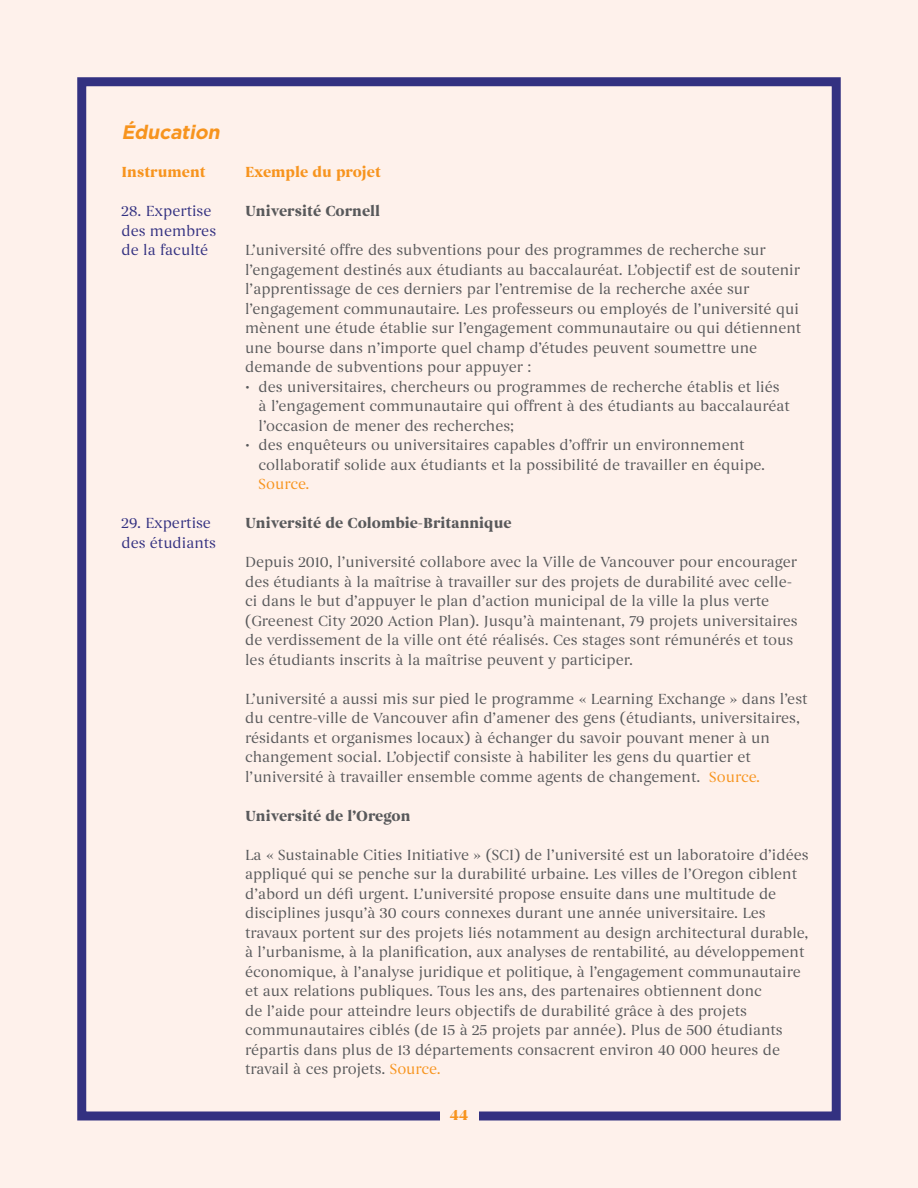
<style>
.page{position:relative;width:918px;height:1188px;background:#fef1eb}
.page>*{position:absolute;margin:0;border:0;box-sizing:border-box;transform-origin:0 0}
.t1{font:italic 700 19.5px "Gotham";color:#f7941e}
.t2{font:15px/19.5px "Begum";color:#58595b}
.t3{font:700 15px "Begum";color:#58595b}
.t4{font:15px/19.5px "Begum";color:#333181}
.t5{font:700 15px "Begum";color:#f7941e}
.t6{font:15px "Begum";color:#f7941e}
.s1{color:#f7941e}
</style>
<div class="page">
<div style="left:77px;top:77px;width:764px;height:1043px;border:9px solid #333181"></div>
<div style="left:440px;top:1096px;width:39px;height:39px;background:#fef1eb"></div>
<h1 class="t1" style="left:122px;top:121px;width:104px">Éducation</h1>
<p class="t5" style="left:122px;top:163px;width:86px">Instrument</p>
<p class="t4" style="left:122px;top:202px;width:96px">28. Expertise des membres de la faculté</p>
<p class="t4" style="left:122px;top:514px;width:96px">29. Expertise des étudiants</p>
<p class="t5" style="left:245px;top:163px;width:137px">Exemple du projet</p>
<p class="t3" style="left:245px;top:202px;width:137px">Université Cornell</p>
<p class="t2" style="left:245px;top:241px;width:558px">L’université offre des subventions pour des programmes de recherche sur l’engagement destinés aux étudiants au baccalauréat. L’objectif est de soutenir l’apprentissage de ces derniers par l’entremise de la recherche axée sur l’engagement communautaire. Les professeurs ou employés de l’université qui mènent une étude établie sur l’engagement communautaire ou qui détiennent une bourse dans n’importe quel champ d’études peuvent soumettre une demande de subventions pour appuyer :</p>
<p class="t2" style="left:259px;top:377px;width:533px;text-indent:-14px">• des universitaires, chercheurs ou programmes de recherche établis et liés à l’engagement communautaire qui offrent à des étudiants au baccalauréat l’occasion de mener des recherches;</p>
<p class="t2" style="left:259px;top:436px;width:508px;text-indent:-14px">• des enquêteurs ou universitaires capables d’offrir un environnement collaboratif solide aux étudiants et la possibilité de travailler en équipe.</p>
<p class="t6" style="left:259px;top:475px;width:52px">Source.</p>
<p class="t3" style="left:245px;top:514px;width:268px">Université de Colombie-Britannique</p>
<p class="t2" style="left:245px;top:553px;width:554px">Depuis 2010, l’université collabore avec la Ville de Vancouver pour encourager des étudiants à la maîtrise à travailler sur des projets de durabilité avec celle&shy;ci dans le but d’appuyer le plan d’action municipal de la ville la plus verte (Greenest City 2020 Action Plan). Jusqu’à maintenant, 79 projets universitaires de verdissement de la ville ont été réalisés. Ces stages sont rémunérés et tous les étudiants inscrits à la maîtrise peuvent y participer.</p>
<p class="t2" style="left:245px;top:689px;width:564px">L’université a aussi mis sur pied le programme « Learning Exchange » dans l’est du centre-ville de Vancouver afin d’amener des gens (étudiants, universitaires, résidants et organismes locaux) à échanger du savoir pouvant mener à un changement social. L’objectif consiste à habiliter les gens du quartier et l’université à travailler ensemble comme agents de changement. <span class="s1">Source.</span></p>
<p class="t3" style="left:245px;top:806px;width:167px">Université de l’Oregon</p>
<p class="t2" style="left:245px;top:845px;width:565px">La « Sustainable Cities Initiative » (SCI) de l’université est un laboratoire d’idées appliqué qui se penche sur la durabilité urbaine. Les villes de l’Oregon ciblent d’abord un défi urgent. L’université propose ensuite dans une multitude de disciplines jusqu’à 30 cours connexes durant une année universitaire. Les travaux portent sur des projets liés notamment au design architectural durable, à l’urbanisme, à la planification, aux analyses de rentabilité, au développement économique, à l’analyse juridique et politique, à l’engagement communautaire et aux relations publiques. Tous les ans, des partenaires obtiennent donc<br>de l’aide pour atteindre leurs objectifs de durabilité grâce à des projets communautaires ciblés (de 15 à 25 projets par année). Plus de 500 étudiants répartis dans plus de 13 départements consacrent environ 40 000 heures de travail à ces projets. <span class="s1">Source.</span></p>
<p class="t5" style="left:450px;top:1106px;width:20px">44</p>
</div>
